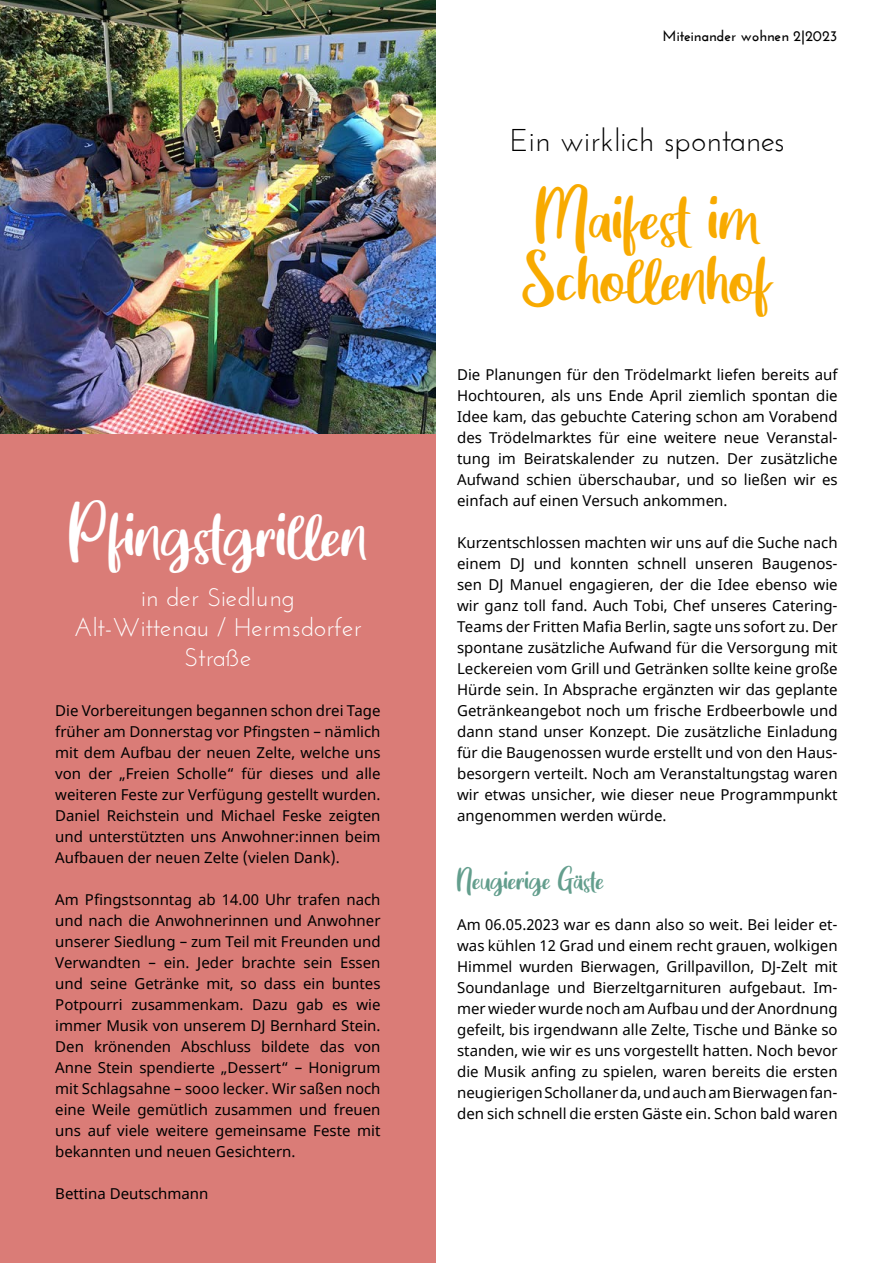
<style>
.page{position:relative;width:893px;height:1263px;background:#fff}
.page>*{position:absolute;margin:0;border:0;box-sizing:border-box;transform-origin:0 0}
.t1{font:43.5px/61.5px "Great Wishes";color:#f8aa00;text-align:center}
.t2{font:43.5px "Great Wishes";color:#fff}
.t3{font:31.5px "Josefin Sans";color:#000}
.t4{font:25.5px/30px "Josefin Sans";color:#fff;text-align:center}
.t5{font:18px "Great Wishes";color:#639e8d}
.t6{font:15px/21px "Noto Sans";color:#000;text-align:justify}
.t7{font:700 15px "Josefin Sans";color:#000}
</style>
<div class="page">
<div style="left:0;top:0;width:436px;height:1263px;background:#da7c77"></div>
<img style="left:0;top:0;width:436px;height:434px">
<p class="t7" style="left:55px;top:28px;width:18px">22</p>
<p class="t7" style="left:663px;top:27px;width:177px">Miteinander wohnen 2|2023</p>
<h1 class="t2" style="left:69px;top:523px;width:300px">Pfingstgrillen</h1>
<h3 class="t4" style="left:74px;top:582px;width:290px">in der Siedlung<br>Alt-Wittenau / Hermsdorfer<br>Straße</h3>
<p class="t6" style="left:55px;top:700px;width:327px">Die Vorbereitungen begannen schon drei Tage früher am Donnerstag vor Pfingsten – nämlich mit dem Aufbau der neuen Zelte, welche uns von der „Freien Scholle“ für dieses und alle weiteren Feste zur Verfügung gestellt wurden.<br>Daniel Reichstein und Michael Feske zeigten und unterstützten uns Anwohner:innen beim Aufbauen der neuen Zelte (vielen Dank).</p>
<p class="t6" style="left:55px;top:889px;width:327px">Am Pfingstsonntag ab 14.00 Uhr trafen nach und nach die Anwohnerinnen und Anwohner unserer Siedlung – zum Teil mit Freunden und Verwandten – ein. Jeder brachte sein Essen und seine Getränke mit, so dass ein buntes Potpourri zusammenkam. Dazu gab es wie immer Musik von unserem DJ Bernhard Stein.<br>Den krönenden Abschluss bildete das von Anne Stein spendierte „Dessert“ – Honigrum mit Schlagsahne – sooo lecker. Wir saßen noch eine Weile gemütlich zusammen und freuen uns auf viele weitere gemeinsame Feste mit bekannten und neuen Gesichtern.</p>
<p class="t6" style="left:55px;top:1183px;width:155px">Bettina Deutschmann</p>
<h2 class="t3" style="left:510px;top:121px;width:276px">Ein wirklich spontanes</h2>
<h1 class="t1" style="left:523px;top:200px;width:251px">Maifest im<br>Schollenhof</h1>
<p class="t6" style="left:457px;top:364px;width:382px">Die Planungen für den Trödelmarkt liefen bereits auf Hochtouren, als uns Ende April ziemlich spontan die Idee kam, das gebuchte Catering schon am Vorabend des Trödelmarktes für eine weitere neue Veranstal&shy;tung im Beiratskalender zu nutzen. Der zusätzliche Aufwand schien überschaubar, und so ließen wir es einfach auf einen Versuch ankommen.</p>
<p class="t6" style="left:457px;top:532px;width:382px">Kurzentschlossen machten wir uns auf die Suche nach einem DJ und konnten schnell unseren Baugenos&shy;sen DJ Manuel engagieren, der die Idee ebenso wie wir ganz toll fand. Auch Tobi, Chef unseres Catering-Teams der Fritten Mafia Berlin, sagte uns sofort zu. Der spontane zusätzliche Aufwand für die Versorgung mit Leckereien vom Grill und Getränken sollte keine große Hürde sein. In Absprache ergänzten wir das geplante Getränkeangebot noch um frische Erdbeerbowle und dann stand unser Konzept. Die zusätzliche Einladung für die Baugenossen wurde erstellt und von den Haus&shy;besorgern verteilt. Noch am Veranstaltungstag waren wir etwas unsicher, wie dieser neue Programmpunkt angenommen werden würde.</p>
<p class="t5" style="left:457px;top:875px;width:148px">Neugierige Gäste</p>
<p class="t6" style="left:457px;top:914px;width:382px">Am 06.05.2023 war es dann also so weit. Bei leider et&shy;was kühlen 12 Grad und einem recht grauen, wolkigen Himmel wurden Bierwagen, Grillpavillon, DJ-Zelt mit Soundanlage und Bierzeltgarnituren aufgebaut. Im&shy;mer wieder wurde noch am Aufbau und der Anordnung gefeilt, bis irgendwann alle Zelte, Tische und Bänke so standen, wie wir es uns vorgestellt hatten. Noch bevor die Musik anfing zu spielen, waren bereits die ersten neugierigen Schollaner da, und auch am Bierwagen fan&shy;den sich schnell die ersten Gäste ein. Schon bald waren</p>
</div>
